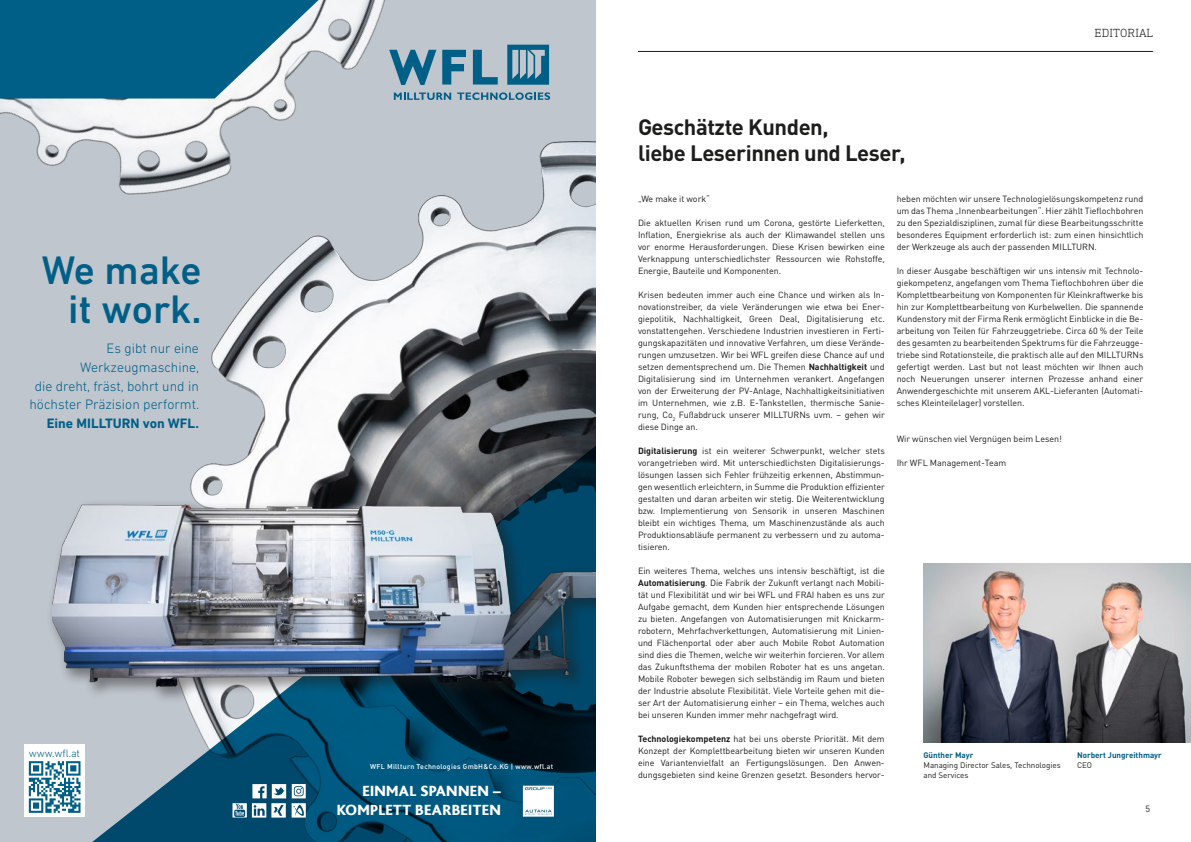
<style>
.page{position:relative;width:1191px;height:842px;background:#fff}
.page>*{position:absolute;margin:0;border:0;box-sizing:border-box;transform-origin:0 0}
.t1{font:500 40.6px/38.9px "DIN Next LT Pro";color:#005f87;text-align:right}
.t2{font:700 22px/26px "DIN Pro";letter-spacing:-.02em;color:#1d1d1b}
.t3{font:800 15.5px/18.9px "Bliss";letter-spacing:.02em;color:#fff;text-align:right}
.t4{font:300 13.9px/18.5px "DIN Next LT Pro";color:#005f87;text-align:right}
.t5{font:700 13.9px "DIN Next LT Pro";color:#005f87}
.t6{font:300 12px "DIN Next Slab Pro";letter-spacing:.01em;color:#1d1d1b}
.t7{font:300 10.9px "DIN Next LT Pro";color:#005f87}
.t8{font:9px "DIN Pro";color:#1d1d1b}
.t9{font:8.9px/12px "DIN Pro";letter-spacing:-.005em;color:#1d1d1b;text-align:justify}
.t10{font:8px/10px "DIN Pro";color:#1d1d1b}
.t11{font:700 8px "DIN Pro";color:#005f87}
.t12{font:7px "DIN Medium Alternate";letter-spacing:.04em;color:#fff}
.s1{font-weight:700}
</style>
<div class="page">
<img style="left:319px;top:0;width:193px;height:45px">
<svg style="left:0;top:45px;width:595px;height:797px;background:#a2b0bb"></svg>
<svg style="left:232px;top:784px;width:54px;height:33px"></svg>
<svg style="left:292px;top:784px;width:14px;height:33px"></svg>
<svg style="left:0;top:0;width:319px;height:99px;background:#257496"></svg>
<svg style="left:507px;top:45px;width:42px;height:40px;background:#4c87a3"></svg>
<svg style="left:442px;top:50px;width:24px;height:35px"></svg>
<svg style="left:473px;top:50px;width:25px;height:35px"></svg>
<svg style="left:389px;top:50px;width:47px;height:35px;background:#5e91aa"></svg>
<svg style="left:394px;top:93px;width:57px;height:7px"></svg>
<svg style="left:457px;top:92px;width:93px;height:8px"></svg>
<svg style="left:523px;top:786px;width:31px;height:31px"></svg>
<img style="left:53px;top:435px;width:542px;height:322px">
<div style="left:24px;top:744px;width:61px;height:73px;background:#fff"></div>
<svg style="left:29px;top:761px;width:52px;height:52px"></svg>
<hr style="left:638px;top:51px;width:515px;height:1px;background:#1d1d1b">
<img style="left:923px;top:564px;width:268px;height:178px">
<h1 class="t1" style="left:42px;top:251px;width:161px">We make it work.</h1>
<h3 class="t4" style="left:29px;top:339px;width:171px">Es gibt nur eine<br>Werkzeugmaschine,<br>die dreht, fräst, bohrt und in höchster Präzision performt.</h3>
<h3 class="t5" style="left:47px;top:415px;width:154px">Eine MILLTURN von WFL.</h3>
<p class="t7" style="left:29px;top:747px;width:53px">www.wfl.at</p>
<p class="t12" style="left:370px;top:762px;width:185px">WFL Millturn Technologies GmbH&amp;Co.KG | www.wfl.at</p>
<h3 class="t3" style="left:337px;top:782px;width:166px">EINMAL SPANNEN –<br>KOMPLETT BEARBEITEN</h3>
<h2 class="t2" style="left:638px;top:114px;width:269px">Geschätzte Kunden,<br>liebe Leserinnen und Leser,</h2>
<h3 class="t6" style="left:1094px;top:26px;width:60px">EDITORIAL</h3>
<p class="t9" style="left:638px;top:192px;width:73px">„We make it work“</p>
<p class="t9" style="left:638px;top:216px;width:248px">Die aktuellen Krisen rund um Corona, gestörte Lieferketten, Inflation, Energiekrise als auch der Klimawandel stellen uns vor enorme Herausforderungen. Diese Krisen bewirken eine Verknappung unterschiedlichster Ressourcen wie Rohstoffe, Energie, Bauteile und Komponenten.</p>
<p class="t9" style="left:638px;top:288px;width:248px">Krisen bedeuten immer auch eine Chance und wirken als In&shy;novationstreiber, da viele Veränderungen wie etwa bei Ener&shy;giepolitik, Nachhaltigkeit, Green Deal, Digitalisierung etc. vonstattengehen. Verschiedene Industrien investieren in Ferti&shy;gungskapazitäten und innovative Verfahren, um diese Verände&shy;rungen umzusetzen. Wir bei WFL greifen diese Chance auf und setzen dementsprechend um. Die Themen <span class="s1">Nachhaltigkeit</span> und Digitalisierung sind im Unternehmen verankert. Angefangen von der Erweiterung der PV-Anlage, Nachhaltigkeitsinitiativen im Unternehmen, wie z.B. E-Tankstellen, thermische Sanie&shy;rung, Co<sub>2</sub> Fußabdruck unserer MILLTURNs uvm. – gehen wir diese Dinge an.</p>
<p class="t9" style="left:638px;top:444px;width:248px"><span class="s1">Digitalisierung</span> ist ein weiterer Schwerpunkt, welcher stets vorangetrieben wird. Mit unterschiedlichsten Digitalisierungs&shy;lösungen lassen sich Fehler frühzeitig erkennen, Abstimmun&shy;gen wesentlich erleichtern, in Summe die Produktion effizienter gestalten und daran arbeiten wir stetig. Die Weiterentwicklung bzw. Implementierung von Sensorik in unseren Maschinen bleibt ein wichtiges Thema, um Maschinenzustände als auch Produktionsabläufe permanent zu verbessern und zu automa&shy;tisieren.</p>
<p class="t9" style="left:638px;top:564px;width:248px">Ein weiteres Thema, welches uns intensiv beschäftigt, ist die <span class="s1">Automatisierung</span>. Die Fabrik der Zukunft verlangt nach Mobili&shy;tät und Flexibilität und wir bei WFL und FRAI haben es uns zur Aufgabe gemacht, dem Kunden hier entsprechende Lösungen zu bieten. Angefangen von Automatisierungen mit Knickarm&shy;robotern, Mehrfachverkettungen, Automatisierung mit Linien&shy;und Flächenportal oder aber auch Mobile Robot Automation sind dies die Themen, welche wir weiterhin forcieren. Vor allem das Zukunftsthema der mobilen Roboter hat es uns angetan.<br>Mobile Roboter bewegen sich selbständig im Raum und bieten der Industrie absolute Flexibilität. Viele Vorteile gehen mit die&shy;ser Art der Automatisierung einher – ein Thema, welches auch bei unseren Kunden immer mehr nachgefragt wird.</p>
<p class="t9" style="left:638px;top:732px;width:248px"><span class="s1">Technologiekompetenz</span> hat bei uns oberste Priorität. Mit dem Konzept der Komplettbearbeitung bieten wir unseren Kunden eine Variantenvielfalt an Fertigungslösungen. Den Anwen&shy;dungsgebieten sind keine Grenzen gesetzt. Besonders hervor-</p>
<p class="t9" style="left:896px;top:192px;width:248px">heben möchten wir unsere Technologielösungskompetenz rund um das Thema „Innenbearbeitungen“. Hier zählt Tieflochbohren zu den Spezialdisziplinen, zumal für diese Bearbeitungsschritte besonderes Equipment erforderlich ist: zum einen hinsichtlich der Werkzeuge als auch der passenden MILLTURN.</p>
<p class="t9" style="left:896px;top:264px;width:248px">In dieser Ausgabe beschäftigen wir uns intensiv mit Technolo&shy;giekompetenz, angefangen vom Thema Tieflochbohren über die Komplettbearbeitung von Komponenten für Kleinkraftwerke bis hin zur Komplettbearbeitung von Kurbelwellen. Die spannende Kundenstory mit der Firma Renk ermöglicht Einblicke in die Be&shy;arbeitung von Teilen für Fahrzeuggetriebe. Circa 60 % der Teile des gesamten zu bearbeitenden Spektrums für die Fahrzeugge&shy;triebe sind Rotationsteile, die praktisch alle auf den MILLTURNs gefertigt werden. Last but not least möchten wir Ihnen auch noch Neuerungen unserer internen Prozesse anhand einer Anwendergeschichte mit unserem AKL-Lieferanten (Automati&shy;sches Kleinteilelager) vorstellen.</p>
<p class="t9" style="left:896px;top:432px;width:167px">Wir wünschen viel Vergnügen beim Lesen!</p>
<p class="t9" style="left:896px;top:456px;width:111px">Ihr WFL Management-Team</p>
<p class="t11" style="left:923px;top:750px;width:51px">Günther Mayr</p>
<p class="t10" style="left:923px;top:760px;width:139px">Managing Director Sales, Technologies and Services</p>
<p class="t11" style="left:1077px;top:750px;width:86px">Norbert Jungreithmayr</p>
<p class="t10" style="left:1077px;top:760px;width:17px">CEO</p>
<p class="t8" style="left:1145px;top:802px;width:6px">5</p>
</div>
